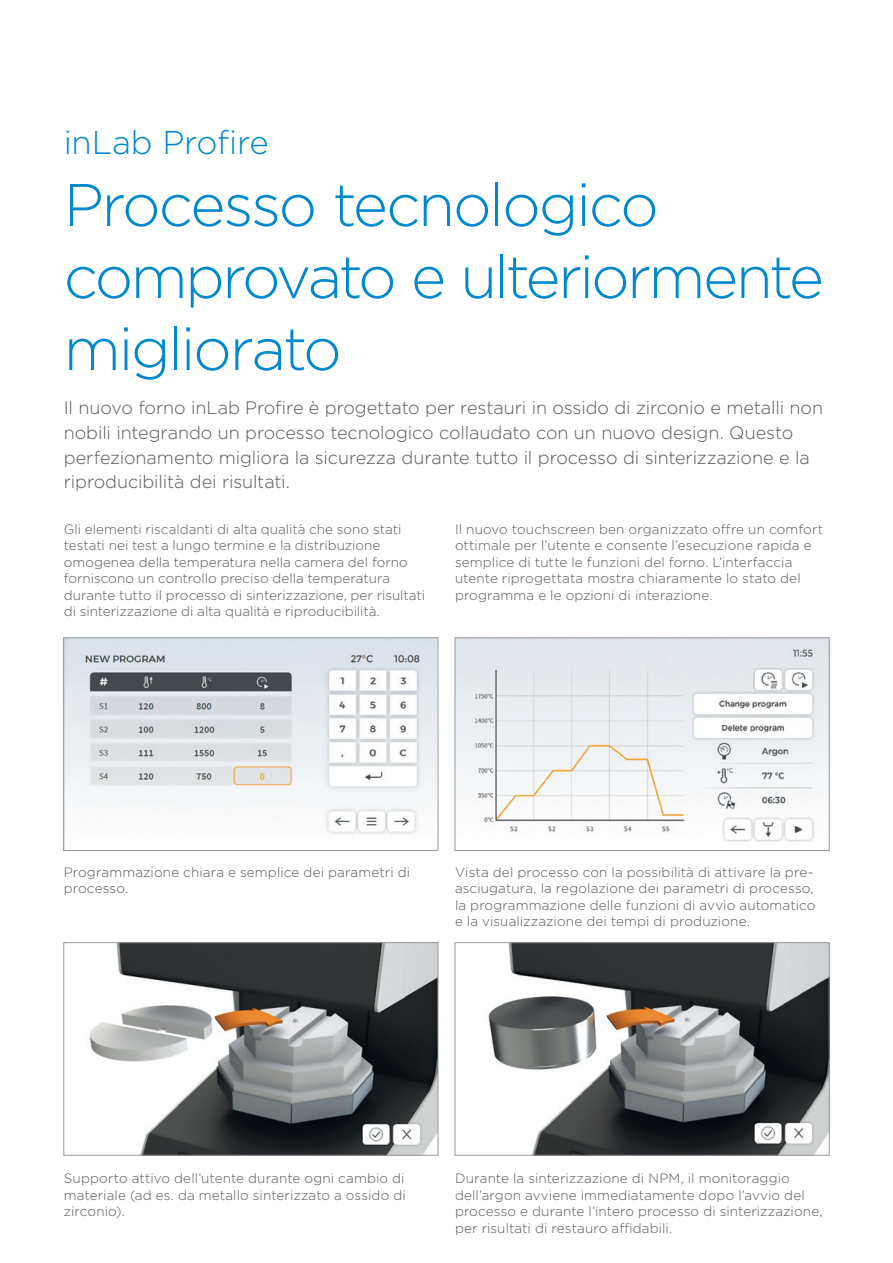
<style>
.page{position:relative;width:893px;height:1263px;background:#fff}
.page>*{position:absolute;margin:0;border:0;box-sizing:border-box;transform-origin:0 0}
._02_Headline_40pt_DS{font:300 60px/72px "Gotham";letter-spacing:-.04em;color:#0088ce}
._02_Headline_22pt_28{font:300 33px "Gotham";letter-spacing:-.01em;color:#0088ce}
._02_Einstieg_12pt_16{font:300 18px/24.8px "Gotham";letter-spacing:-.005em;color:#57585a}
.t1{font:300 13.5px/16.5px "Gotham";letter-spacing:.005em;color:#57585a}
</style>
<div class="page">
<img style="left:89px;top:944px;width:347px;height:209px">
<div style="left:64px;top:942px;width:374px;height:213px;border:1px solid #97999c"></div>
<img style="left:488px;top:944px;width:339px;height:209px">
<div style="left:455px;top:942px;width:374px;height:213px;border:1px solid #97999c"></div>
<img style="left:66px;top:640px;width:370px;height:195px">
<div style="left:64px;top:638px;width:374px;height:213px;border:1px solid #97999c"></div>
<img style="left:457px;top:640px;width:370px;height:202px">
<div style="left:455px;top:638px;width:374px;height:213px;border:1px solid #97999c"></div>
<p class="_02_Headline_22pt_28" style="left:64px;top:121px;width:206px">inLab Profire</p>
<p class="_02_Headline_40pt_DS" style="left:64px;top:167px;width:762px">Processo tecnologico comprovato e ulteriormente migliorato</p>
<p class="_02_Einstieg_12pt_16" style="left:64px;top:395px;width:761px">Il nuovo forno inLab Profire è progettato per restauri in ossido di zirconio e metalli non nobili integrando un processo tecnologico collaudato con un nuovo design. Questo perfezionamento migliora la sicurezza durante tutto il processo di sinterizzazione e la riproducibilità dei risultati.</p>
<p class="t1" style="left:64px;top:520px;width:363px">Gli elementi riscaldanti di alta qualità che sono stati testati nei test a lungo termine e la distribuzione omogenea della temperatura nella camera del forno forniscono un controllo preciso della temperatura durante tutto il processo di sinterizzazione, per risultati di sinterizzazione di alta qualità e riproducibilità.</p>
<p class="t1" style="left:455px;top:520px;width:370px">Il nuovo touchscreen ben organizzato offre un comfort ottimale per l’utente e consente l’esecuzione rapida e semplice di tutte le funzioni del forno. L’interfaccia utente riprogettata mostra chiaramente lo stato del programma e le opzioni di interazione.</p>
<p class="t1" style="left:64px;top:863px;width:348px">Programmazione chiara e semplice dei parametri di processo.</p>
<p class="t1" style="left:455px;top:863px;width:362px">Vista del processo con la possibilità di attivare la pre&shy;asciugatura, la regolazione dei parametri di processo, la programmazione delle funzioni di avvio automatico e la visualizzazione dei tempi di produzione.</p>
<p class="t1" style="left:64px;top:1170px;width:344px;text-align:justify">Supporto attivo dell’utente durante ogni cambio di materiale (ad es. da metallo sinterizzato a ossido di zirconio).</p>
<p class="t1" style="left:455px;top:1170px;width:369px">Durante la sinterizzazione di NPM, il monitoraggio dell’argon avviene immediatamente dopo l’avvio del processo e durante l’intero processo di sinterizzazione, per risultati di restauro affidabili.</p>
</div>
